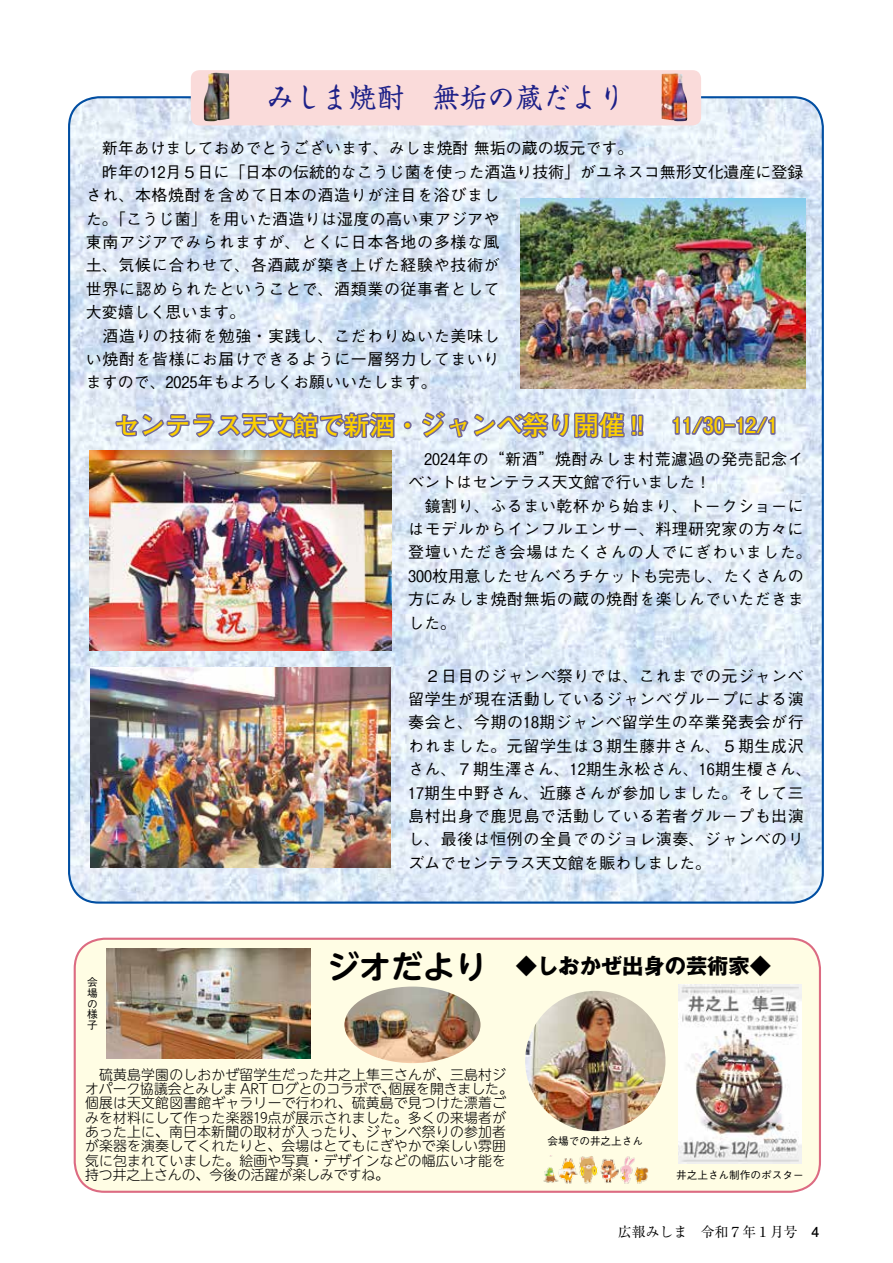
<style>
.page{position:relative;width:893px;height:1263px;background:#fff}
.page>*{position:absolute;margin:0;border:0;box-sizing:border-box;transform-origin:0 0}
.t1{font:700 31.95px "UD Shin M Go Pr 6 N De";color:#000}
.t2{font:27.6px "Shinsei Kai Pr 5 CBSK1";color:#1d2088}
.t3{font:700 25.5px "Futo Go B101 Pr 6 N";color:#fdd000}
.t4{font:700 21.3px "Gothic MB101 Pr 6 N";color:#000}
.t5{font:700 21.3px "Futo Go B101 Pr 6 N";color:#fdd000}
.t6{font:500 15.9px/23.4px "Gothic BBB Pr 6";letter-spacing:.035em;color:#000}
.t7{font:500 15.9px "Gothic BBB Pr 6";letter-spacing:.06em;color:#000}
.t8{font:500 15.9px "Gothic BBB Pr 6";letter-spacing:.015em;color:#000}
.t9{font:500 15.9px "Gothic BBB Pr 6";color:#000}
.t10{font:300 13.8px/14.4px "UD Shin M Go Pr 6 N";letter-spacing:.015em;color:#000}
.t11{font:13.8px "Ryumin Pr 6 N";color:#000}
.t12{font:700 13.8px "Futo Go B101 Pr 6 N";color:#000}
.t13{font:500 10.65px/10.6px "Gothic BBB Pr 6 N";color:#000;text-align:justify}
</style>
<div class="page">
<div style="left:75px;top:939px;width:745px;height:253px;background:#fffde4;border-radius:30px"></div>
<div style="left:74px;top:938px;width:747px;height:255px;border:2px solid #dc6b82;border-radius:30px"></div>
<img style="left:543px;top:1156px;width:106px;height:28px">
<img style="left:106px;top:948px;width:204px;height:111px">
<img style="left:344px;top:986px;width:136px;height:77px">
<img style="left:525px;top:991px;width:140px;height:140px;border-radius:70px">
<img style="left:678px;top:984px;width:123px;height:179px">
<img style="left:69px;top:97px;width:754px;height:805px">
<div style="left:191px;top:70px;width:510px;height:55px;background:#fadbda;border-radius:9px"></div>
<img style="left:204px;top:73px;width:25px;height:48px">
<img style="left:661px;top:74px;width:26px;height:47px">
<img style="left:521px;top:199px;width:285px;height:189px">
<svg style="left:113px;top:409px;width:284px;height:33px;background:#aeafcb"></svg>
<div style="left:404px;top:421px;width:8px;height:8px;border:3px solid #716696;border-radius:50%"></div>
<svg style="left:419px;top:385px;width:226px;height:56px;background:#bfc4d9"></svg>
<svg style="left:671px;top:414px;width:56px;height:23px"></svg>
<div style="left:724px;top:423px;width:12px;height:5px;border:3px solid #716696"></div>
<svg style="left:735px;top:414px;width:42px;height:23px"></svg>
<img style="left:90px;top:451px;width:302px;height:200px">
<img style="left:91px;top:668px;width:299px;height:199px">
<h2 class="t2" style="left:266px;top:76px;width:361px">みしま焼酎　無垢の蔵だより</h2>
<p class="t6" style="left:86px;top:136px;width:719px">　新年あけましておめでとうございます、みしま焼酎無垢の蔵の坂元です。<br>　昨年の12月５日に「日本の伝統的なこうじ菌を使った酒造り技術」がユネスコ無形文化遺産に登録され、本格焼酎を含めて日本の酒造りが注目を浴びまし<br>た。「こうじ菌」を用いた酒造りは湿度の高い東アジアや<br>東南アジアでみられますが、とくに日本各地の多様な風<br>土、気候に合わせて、各酒蔵が築き上げた経験や技術が<br>世界に認められたということで、酒類業の従事者として<br>大変嬉しく思います。<br>　酒造りの技術を勉強・実践し、こだわりぬいた美味し<br>い焼酎を皆様にお届けできるように一層努力してまいり<br>ますので、2025年もよろしくお願いいたします。</p>
<h3 class="t5" style="left:671px;top:408px;width:108px">11/30-12/1</h3>
<h3 class="t3" style="left:114px;top:405px;width:537px">センテラス天文館で新酒・ジャンベ祭り開催!!</h3>
<p class="t6" style="left:408px;top:446px;width:397px">　2024年の“新酒”焼酎みしま村荒濾過の発売記念イ</p>
<p class="t9" style="left:408px;top:469px;width:304px">ベントはセンテラス天文館で行いました!</p>
<p class="t6" style="left:408px;top:493px;width:397px">　鏡割り、ふるまい乾杯から始まり、トークショーに</p>
<p class="t6" style="left:408px;top:516px;width:397px">はモデルからインフルエンサー、料理研究家の方々に</p>
<p class="t7" style="left:408px;top:540px;width:405px">登壇いただき会場はたくさんの人でにぎわいました。</p>
<p class="t8" style="left:432px;top:563px;width:373px">枚用意したせんべろチケットも完売し、たくさんの</p>
<p class="t6" style="left:408px;top:563px;width:397px">３００<br>方にみしま焼酎無垢の蔵の焼酎を楽しんでいただきました。</p>
<p class="t6" style="left:408px;top:663px;width:405px">　２日目のジャンベ祭りでは、これまでの元ジャンベ留学生が現在活動しているジャンベグループによる演奏会と、今期の18期ジャンベ留学生の卒業発表会が行われました。元留学生は３期生藤井さん、５期生成沢さん、７期生澤さん、12期生永松さん、16期生榎さん、<br>17期生中野さん、近藤さんが参加しました。そして三島村出身で鹿児島で活動している若者グループも出演し、最後は恒例の全員でのジョレ演奏、ジャンベのリズムでセンテラス天文館を賑わしました。</p>
<p class="t13" style="left:87px;top:976px;width:12px">会場の様子</p>
<h1 class="t1" style="left:327px;top:939px;width:161px">ジオだより</h1>
<h3 class="t4" style="left:516px;top:948px;width:257px">◆しおかぜ出身の芸術家◆</h3>
<p class="t10" style="left:389px;top:1066px;width:126px;text-indent:-303px">　硫黄島学園のしおかぜ留学生だった井之上隼三さんが、三島村ジ個展を開きました。</p>
<p class="t10" style="left:85px;top:1081px;width:423px">オパーク協議会とみしまＡＲＴログとのコラボで、<br>個展は天文館図書館ギャラリーで行われ、硫黄島で見つけた漂着ごみを材料にして作った楽器19点が展示されました。多くの来場者があった上に、南日本新聞の取材が入ったり、ジャンベ祭りの参加者が楽器を演奏してくれたりと、会場はとてもにぎやかで楽しい雰囲気に包まれていました。絵画や写真・デザインなどの幅広い才能を持つ井之上さんの、今後の活躍が楽しみですね。</p>
<p class="t13" style="left:547px;top:1135px;width:97px">会場での井之上さん</p>
<p class="t13" style="left:676px;top:1169px;width:129px">井之上さん制作のポスター</p>
<p class="t11" style="left:618px;top:1221px;width:181px">広報みしま　令和７年１月号</p>
<p class="t12" style="left:811px;top:1220px;width:9px">4</p>
</div>
